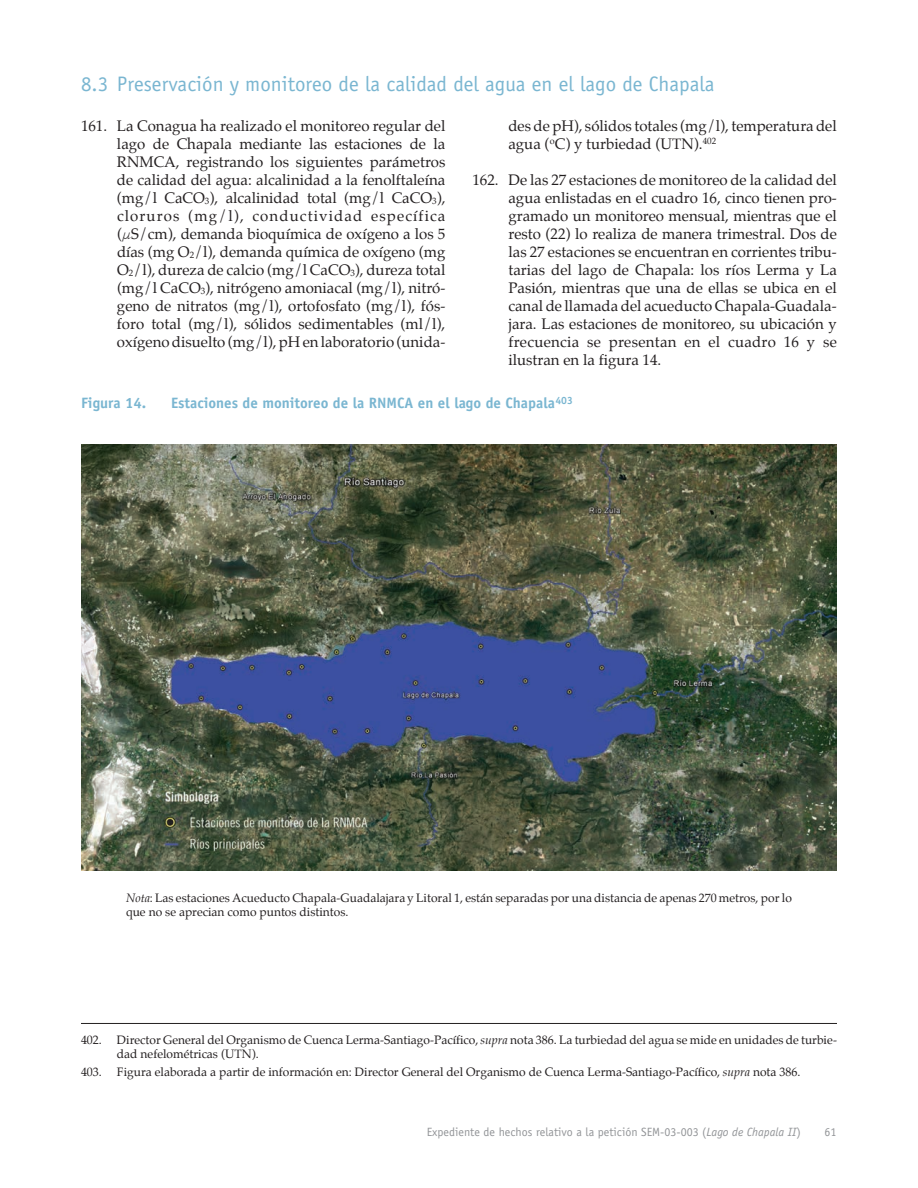
<style>
.page{position:relative;width:918px;height:1188px;background:#fff}
.page>*{position:absolute;margin:0;border:0;box-sizing:border-box;transform-origin:0 0}
.t1{font:21px "Officina Sans";color:#7ab6d1}
.t2{font:15px/18px "Palatino";color:#231f20;text-align:justify}
.t3{font:700 15px "Officina Sans";color:#7ab6d1}
.t4{font:12px/13.6px "Palatino";color:#231f20}
.t5{font:12px "Officina Sans";color:#939598}
.s1{font-family:"WP Math A"}
.s2{font-style:italic}
</style>
<div class="page">
<hr style="left:81px;top:1023px;width:756px;height:1px;background:#231f20">
<img style="left:81px;top:444px;width:756px;height:426px">
<h1 class="t1" style="left:81px;top:76px;width:635px">8.3 Preservación y monitoreo de la calidad del agua en el lago de Chapala</h1>
<p class="t2" style="left:117px;top:117px;width:330px;text-indent:-36px">161. La Conagua ha realizado el monitoreo regular del lago de Chapala mediante las estaciones de la RNMCA, registrando los siguientes parámetros de calidad del agua: alcalinidad a la fenolftaleína (mg/l CaCO<sub>3</sub>), alcalinidad total (mg/l CaCO<sub>3</sub>), cloruros (mg/l), conductividad específica (<span class="s1">-</span>S/cm), demanda bioquímica de oxígeno a los 5 días (mg O<sub>2</sub>/l), demanda química de oxígeno (mg O<sub>2</sub>/l), dureza de calcio (mg/l CaCO<sub>3</sub>), dureza total (mg/l CaCO<sub>3</sub>), nitrógeno amoniacal (mg/l), nitró&shy;geno de nitratos (mg/l), ortofosfato (mg/l), fós&shy;foro total (mg/l), sólidos sedimentables (ml/l), oxígeno disuelto (mg/l), pH en laboratorio (unida-</p>
<p class="t2" style="left:508px;top:117px;width:330px">des de pH), sólidos totales (mg/l), temperatura del agua (<sup>o</sup>C) y turbiedad (UTN).<sup>402</sup></p>
<p class="t2" style="left:508px;top:171px;width:330px;text-indent:-36px">162. De las 27 estaciones de monitoreo de la calidad del agua enlistadas en el cuadro 16, cinco tienen pro&shy;gramado un monitoreo mensual, mientras que el resto (22) lo realiza de manera trimestral. Dos de las 27 estaciones se encuentran en corrientes tribu&shy;tarias del lago de Chapala: los ríos Lerma y La Pasión, mientras que una de ellas se ubica en el canal de llamada del acueducto Chapala-Guadala&shy;jara. Las estaciones de monitoreo, su ubicación y frecuencia se presentan en el cuadro 16 y se ilustran en la figura 14.</p>
<p class="t3" style="left:81px;top:398px;width:67px">Figura 14.</p>
<p class="t3" style="left:171px;top:398px;width:403px">Estaciones de monitoreo de la RNMCA en el lago de Chapala<sup>403</sup></p>
<p class="t4" style="left:126px;top:891px;width:667px;line-height:14.4px"><span class="s2">Nota</span>: Las estaciones Acueducto Chapala-Guadalajara y Litoral 1, están separadas por una distancia de apenas 270 metros, por lo que no se aprecian como puntos distintos.</p>
<p class="t4" style="left:117px;top:1033px;width:722px;text-indent:-36px">402. Director General del Organismo de Cuenca Lerma-Santiago-Pacífico, <span class="s2">supra</span> nota 386. La turbiedad del agua se mide en unidades de turbie&shy;dad nefelométricas (UTN).</p>
<p class="t4" style="left:81px;top:1065px;width:721px">403. Figura elaborada a partir de información en: Director General del Organismo de Cuenca Lerma-Santiago-Pacífico, <span class="s2">supra</span> nota 386.</p>
<p class="t5" style="left:427px;top:1127px;width:376px">Expediente de hechos relativo a la petición SEM-03-003 (<span class="s2">Lago de Chapala II</span>)</p>
<p class="t5" style="left:824px;top:1127px;width:13px">61</p>
</div>
